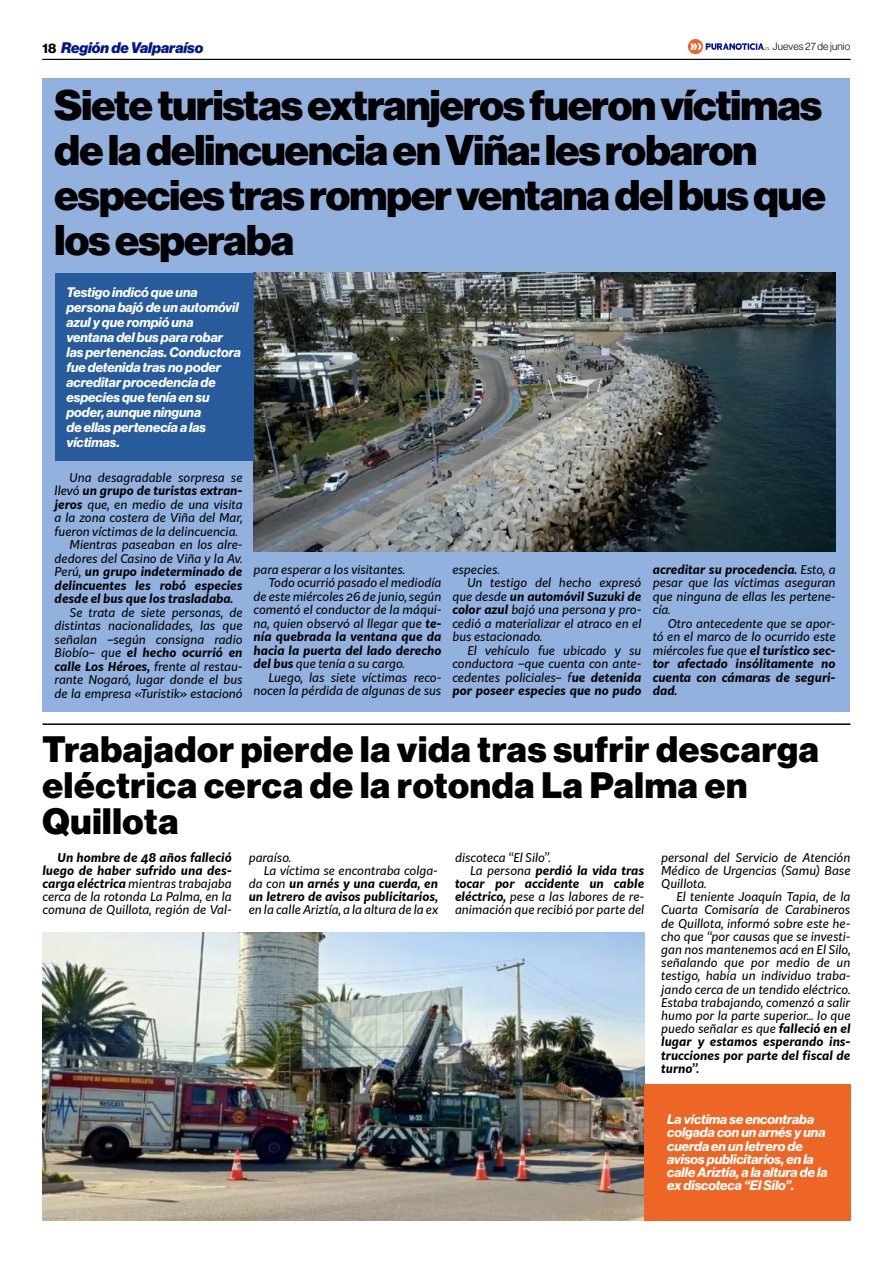
<style>
.page{position:relative;width:893px;height:1263px;background:#fff}
.page>*{position:absolute;margin:0;border:0;box-sizing:border-box;transform-origin:0 0}
.t1{font:42px/45px "N Haas Grotesk DS Pro 95 Blk";letter-spacing:-.02em;color:#000}
.t2{font:36px/36px "N Haas Grotesk DS Pro 95 Blk";letter-spacing:.02em;color:#000}
.t3{font:15px "N Haas Grotesk DS Pro 96 Blk It";color:#00178a}
.t4{font:13.5px/15px "N Haas Grotesk DS Pro 76 Bd It";color:#fff}
.t5{font:italic 12px/13.2px "Kit Sans";color:#000;text-align:justify}
.t6{font:italic 700 12px/13.5px "Kit Sans";color:#000;text-align:justify}
.t7{font:10.5px "N Haas Grotesk DS Pro 45 Lt";letter-spacing:.015em;color:#000}
.s1{font-family:"N Haas Grotesk DS Pro 75 Bd";font-size:13.5px;color:#000}
.s2{font-weight:400}
.s3{font-weight:700}
</style>
<div class="page">
<div style="left:43px;top:78px;width:807px;height:634px;background:#92b1df"></div>
<hr style="left:43px;top:723px;width:807px;height:2px;background:#000">
<img style="left:43px;top:932px;width:601px;height:288px">
<img style="left:254px;top:273px;width:582px;height:279px">
<div style="left:55px;top:273px;width:199px;height:187px;background:#275b9b"></div>
<hr style="left:43px;top:59px;width:807px;height:1px;background:#000">
<div style="left:644px;top:1083px;width:206px;height:137px;background:#ed6626"></div>
<svg style="left:688px;top:39px;width:82px;height:15px"></svg>
<p class="t3" style="left:43px;top:39px;width:162px"><span class="s1">18</span> Región de Valparaíso</p>
<p class="t7" style="left:773px;top:40px;width:79px">Jueves 27 de junio</p>
<h1 class="t1" style="left:55px;top:83px;width:773px">Siete turistas extranjeros fueron víctimas de la delincuencia en Viña: les robaron especies tras romper ventana del bus que los esperaba</h1>
<p class="t4" style="left:66px;top:285px;width:176px">Testigo indicó que una persona bajó de un automóvil azul y que rompió una ventana del bus para robar las pertenencias. Conductora fue detenida tras no poder acreditar procedencia de especies que tenía en su poder, aunque ninguna<br>de ellas pertenecía a las víctimas.</p>
<p class="t5" style="left:70px;top:470px;width:174px">Una desagradable sorpresa se</p>
<p class="t6" style="left:55px;top:483px;width:189px"><span class="s2">llevó</span> un grupo de turistas extran-</p>
<p class="t5" style="left:55px;top:497px;width:189px"><span class="s3">jeros</span> que, en medio de una visita</p>
<p class="t5" style="left:55px;top:511px;width:189px">a la zona costera de Viña del Mar,</p>
<p class="t5" style="left:55px;top:524px;width:185px">fueron víctimas de la delincuencia.</p>
<p class="t5" style="left:70px;top:538px;width:174px">Mientras paseaban en los alre-</p>
<p class="t5" style="left:55px;top:551px;width:189px">dedores del Casino de Viña y la Av.</p>
<p class="t6" style="left:55px;top:564px;width:189px"><span class="s2">Perú,</span> un grupo indeterminado de</p>
<p class="t6" style="left:55px;top:578px;width:189px">delincuentes les robó especies</p>
<p class="t6" style="left:55px;top:591px;width:180px">desde el bus que los trasladaba.</p>
<p class="t5" style="left:55px;top:605px;width:189px;text-indent:15px">Se trata de siete personas, de distintas nacionalidades, las que señalan –según consigna radio Biobío– que <span class="s3">el hecho ocurrió en calle Los Héroes,</span> frente al restau&shy;rante Nogaró, lugar donde el bus de la empresa «Turistik» estacionó</p>
<p class="t5" style="left:253px;top:562px;width:153px">para esperar a los visitantes.</p>
<p class="t5" style="left:268px;top:575px;width:174px">Todo ocurrió pasado el mediodía</p>
<p class="t5" style="left:253px;top:589px;width:189px">de este miércoles 26 de junio, según</p>
<p class="t5" style="left:253px;top:602px;width:189px">comentó el conductor de la máqui-</p>
<p class="t5" style="left:253px;top:616px;width:189px">na, quien observó al llegar que <span class="s3">te-</span></p>
<p class="t6" style="left:253px;top:629px;width:189px">nía quebrada la ventana que da</p>
<p class="t6" style="left:253px;top:642px;width:189px">hacia la puerta del lado derecho</p>
<p class="t5" style="left:253px;top:656px;width:153px"><span class="s3">del bus</span> que tenía a su cargo.</p>
<p class="t5" style="left:268px;top:670px;width:174px">Luego, las siete víctimas reco-</p>
<p class="t5" style="left:253px;top:683px;width:189px">nocen la pérdida de algunas de sus</p>
<p class="t5" style="left:452px;top:562px;width:49px">especies.</p>
<p class="t5" style="left:467px;top:575px;width:176px">Un testigo del hecho expresó</p>
<p class="t6" style="left:452px;top:588px;width:190px"><span class="s2">que desde</span> un automóvil Suzuki de</p>
<p class="t5" style="left:452px;top:602px;width:191px"><span class="s3">color azul</span> bajó una persona y pro-</p>
<p class="t5" style="left:452px;top:616px;width:191px">cedió a materializar el atraco en el</p>
<p class="t5" style="left:452px;top:629px;width:91px">bus estacionado.</p>
<p class="t5" style="left:467px;top:643px;width:176px">El vehículo fue ubicado y su</p>
<p class="t5" style="left:452px;top:656px;width:191px">conductora –que cuenta con ante-</p>
<p class="t5" style="left:452px;top:670px;width:191px">cedentes policiales– f<span class="s3">ue detenida</span></p>
<p class="t6" style="left:452px;top:683px;width:191px">por poseer especies que no pudo</p>
<p class="t5" style="left:653px;top:562px;width:184px"><span class="s3">acreditar su procedencia.</span> Esto, a pesar que las víctimas aseguran que ninguna de ellas les pertene&shy;cía.</p>
<p class="t6" style="left:653px;top:615px;width:184px;text-indent:15px"><span class="s2">Otro antecedente que se apor&shy;tó en el marco de lo ocurrido este miércoles fue que</span> el turístico sec&shy;tor afectado insólitamente no cuenta con cámaras de seguri&shy;dad.</p>
<h2 class="t2" style="left:43px;top:732px;width:778px">Trabajador pierde la vida tras sufrir descarga eléctrica cerca de la rotonda La Palma en<br>Quillota</h2>
<p class="t5" style="left:455px;top:850px;width:97px">discoteca “El Silo”.</p>
<p class="t6" style="left:470px;top:862px;width:176px"><span class="s2">La persona</span> perdió la vida tras</p>
<p class="t6" style="left:455px;top:876px;width:191px">tocar por accidente un cable</p>
<p class="t5" style="left:455px;top:889px;width:191px"><span class="s3">eléctrico,</span> pese a las labores de re-</p>
<p class="t5" style="left:455px;top:903px;width:191px">animación que recibió por parte del</p>
<p class="t5" style="left:43px;top:850px;width:191px;text-indent:15px"><span class="s3">Un hombre de 48 años falleció luego de haber sufrido una des&shy;carga eléctrica</span> mientras trabajaba cerca de la rotonda La Palma, en la comuna de Quillota, región de Val-</p>
<p class="t5" style="left:661px;top:850px;width:191px">personal del Servicio de Atención Médico de Urgencias (Samu) Base Quillota.</p>
<p class="t5" style="left:249px;top:850px;width:44px">paraíso.</p>
<p class="t5" style="left:264px;top:863px;width:176px">La víctima se encontraba colga-</p>
<p class="t6" style="left:249px;top:876px;width:191px"><span class="s2">da con</span> un arnés y una cuerda, en</p>
<p class="t6" style="left:249px;top:889px;width:191px">un letrero de avisos publicitarios,</p>
<p class="t5" style="left:249px;top:903px;width:191px">en la calle Ariztía, a la altura de la ex</p>
<p class="t5" style="left:661px;top:889px;width:191px;text-indent:15px">El teniente Joaquín Tapia, de la Cuarta Comisaría de Carabineros de Quillota, informó sobre este he&shy;cho que “por causas que se investi&shy;gan nos mantenemos acá en El Silo, señalando que por medio de un testigo, había un individuo traba&shy;jando cerca de un tendido eléctrico.<br>Estaba trabajando, comenzó a salir humo por la parte superior… lo que puedo señalar es que <span class="s3">falleció en el lugar y estamos esperando ins&shy;trucciones por parte del fiscal de turno”.</span></p>
<p class="t4" style="left:667px;top:1113px;width:162px;line-height:13.2px">La víctima se encontraba colgada con un arnés y una cuerda en un letrero de avisos publicitarios, en la calle Ariztía, a la altura de la ex discoteca “El Silo”.</p>
</div>
